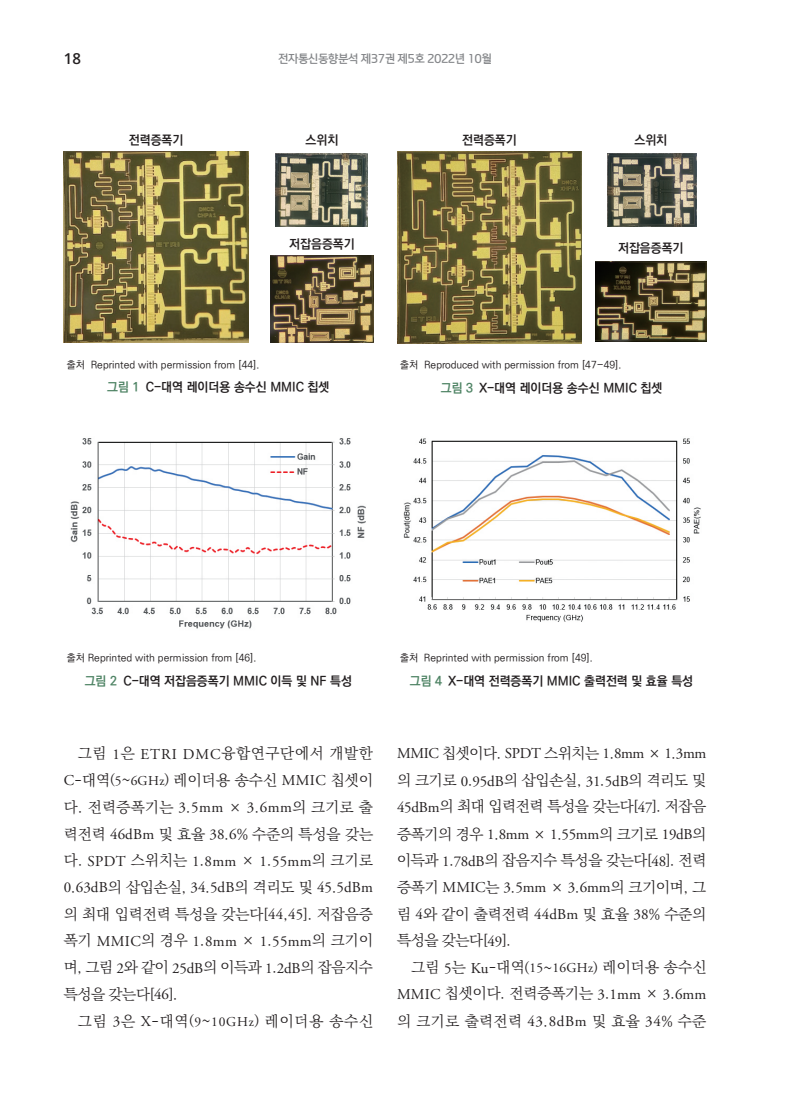
<style>
.page{position:relative;width:800px;height:1106px;background:#fff}
.page>*{position:absolute;margin:0;border:0;box-sizing:border-box;transform-origin:0 0}
._2단본문{font:300 15px/26.7px "Ko Pub Batang";letter-spacing:-.005em;color:#231f20;text-align:justify}
._2단본문-2{font:300 15px "Ko Pub Batang";letter-spacing:.05em;color:#231f20}
.t1{font:600 15px "Open Sans";color:#231f20}
.캡션{font:700 12.75px "Ko Pub Dotum";color:#231f20}
.t2{font:10.95px "paybooc OTF Bold";color:#848689}
.캡션출처{font:500 10.2px "Ko Pub Dotum";color:#231f20}
.s1{color:#4f8465}
.s2{font-family:"Roboto";font-weight:400}
.s3{font-family:"Adobe Garamond Pro";font-weight:400}
.s4{font-size:13.5px}
.s5{font-family:"Adobe Garamond Pro";font-weight:400;font-size:13.5px}
</style>
<div class="page">
<img style="left:64px;top:151px;width:184px;height:192px">
<img style="left:275px;top:153px;width:92px;height:74px">
<img style="left:271px;top:255px;width:102px;height:87px">
<img style="left:397px;top:151px;width:184px;height:193px">
<img style="left:607px;top:153px;width:89px;height:74px">
<img style="left:595px;top:261px;width:111px;height:81px">
<img style="left:70px;top:438px;width:296px;height:191px">
<img style="left:403px;top:438px;width:298px;height:184px">
<p class="t1" style="left:64px;top:48px;width:19px">18</p>
<p class="t2" style="left:278px;top:52px;width:215px">전자통신동향분석 제37권 제5호 2022년 10월</p>
<p class="캡션" style="left:129px;top:133px;width:56px">전력증폭기</p>
<p class="캡션" style="left:305px;top:133px;width:34px">스위치</p>
<p class="캡션" style="left:462px;top:133px;width:56px">전력증폭기</p>
<p class="캡션" style="left:634px;top:133px;width:34px">스위치</p>
<p class="캡션" style="left:289px;top:238px;width:67px">저잡음증폭기</p>
<p class="캡션" style="left:618px;top:242px;width:67px">저잡음증폭기</p>
<p class="캡션출처" style="left:67px;top:359px;width:194px">출처 Reprinted with permission from [44].</p>
<p class="캡션" style="left:107px;top:381px;width:224px"><span class="s1">그림 1</span> C-대역 레이더용 송수신 MMIC 칩셋</p>
<p class="캡션출처" style="left:400px;top:360px;width:223px">출처 Reproduced with permission from [47<span class="s2">–</span>49].</p>
<p class="캡션" style="left:440px;top:381px;width:223px"><span class="s1">그림 3</span> X-대역 레이더용 송수신 MMIC 칩셋</p>
<p class="캡션출처" style="left:67px;top:653px;width:191px">출처 Reprinted with permission from [46].</p>
<p class="캡션" style="left:85px;top:674px;width:269px"><span class="s1">그림 2</span> C-대역 저잡음증폭기 MMIC 이득 및 NF 특성</p>
<p class="캡션출처" style="left:400px;top:653px;width:194px">출처 Reprinted with permission from [49].</p>
<p class="캡션" style="left:410px;top:674px;width:285px"><span class="s1">그림 4</span> X-대역 전력증폭기 MMIC 출력전력 및 효율 특성</p>
<p class="_2단본문" style="left:64px;top:741px;width:310px;text-indent:14px">그림 <span class="s3">1</span>은 <span class="s3">ETRI DMC</span>융합연구단에서 개발한 <span class="s3">C</span>-대역<span class="s4">(</span><span class="s5">5</span><span class="s4">~</span><span class="s5">6GHz</span><span class="s4">)</span> 레이더용 송수신 <span class="s3">MMIC</span> 칩셋이 다. 전력증폭기는 <span class="s3">3</span>.<span class="s3">5mm</span> × <span class="s3">3</span>.<span class="s3">6mm</span>의 크기로 출 력전력 <span class="s3">46dBm</span> 및 효율 <span class="s3">38</span>.<span class="s3">6</span>% 수준의 특성을 갖는 다. <span class="s3">SPDT</span> 스위치는 <span class="s3">1</span>.<span class="s3">8mm</span> × <span class="s3">1</span>.<span class="s3">55mm</span>의 크기로 <span class="s3">0</span>.<span class="s3">63dB</span>의 삽입손실, <span class="s3">34</span>.<span class="s3">5dB</span>의 격리도 및 <span class="s3">45</span>.<span class="s3">5dBm </span>의 최대 입력전력 특성을 갖는다[<span class="s3">44</span>,<span class="s3">45</span>]. 저잡음증 폭기 <span class="s3">MMIC</span>의 경우 <span class="s3">1</span>.<span class="s3">8mm</span> × <span class="s3">1</span>.<span class="s3">55mm</span>의 크기이 며, 그림 <span class="s3">2</span>와 같이 <span class="s3">25dB</span>의 이득과 <span class="s3">1</span>.<span class="s3">2dB</span>의 잡음지수 특성을 갖는다[<span class="s3">46</span>].</p>
<p class="_2단본문-2" style="left:78px;top:1013px;width:296px">그림 <span class="s3">3</span>은 <span class="s3">X</span>-대역<span class="s4">(</span><span class="s5">9</span><span class="s4">~</span><span class="s5">10GHz</span><span class="s4">)</span> 레이더용 송수신</p>
<p class="_2단본문" style="left:397px;top:741px;width:311px"><span class="s3">MMIC</span> 칩셋이다. <span class="s3">SPDT</span> 스위치는 <span class="s3">1</span>.<span class="s3">8mm</span> × <span class="s3">1</span>.<span class="s3">3mm </span>의 크기로 <span class="s3">0</span>.<span class="s3">95dB</span>의 삽입손실, <span class="s3">31</span>.<span class="s3">5dB</span>의 격리도 및 <span class="s3">45dBm</span>의 최대 입력전력 특성을 갖는다[<span class="s3">47</span>]. 저잡음 증폭기의 경우 <span class="s3">1</span>.<span class="s3">8mm</span> × <span class="s3">1</span>.<span class="s3">55mm</span>의 크기로 <span class="s3">19dB</span>의 이득과 <span class="s3">1</span>.<span class="s3">78dB</span>의 잡음지수 특성을 갖는다[<span class="s3">48</span>]. 전력 증폭기 <span class="s3">MMIC</span>는 <span class="s3">3</span>.<span class="s3">5mm</span> × <span class="s3">3</span>.<span class="s3">6mm</span>의 크기이며, 그 림 <span class="s3">4</span>와 같이 출력전력 <span class="s3">44dBm</span> 및 효율 <span class="s3">38</span>% 수준의 특성을 갖는다[<span class="s3">49</span>].</p>
<p class="_2단본문" style="left:397px;top:954px;width:311px;text-indent:14px">그림 <span class="s3">5</span>는 <span class="s3">Ku</span>-대역<span class="s4">(</span><span class="s5">15</span><span class="s4">~</span><span class="s5">16GHz</span><span class="s4">)</span> 레이더용 송수신 <span class="s3">MMIC</span> 칩셋이다. 전력증폭기는 <span class="s3">3</span>.<span class="s3">1mm</span> × <span class="s3">3</span>.<span class="s3">6mm </span>의 크기로 출력전력 <span class="s3">43</span>.<span class="s3">8dBm</span> 및 효율 <span class="s3">34</span>% 수준</p>
</div>
